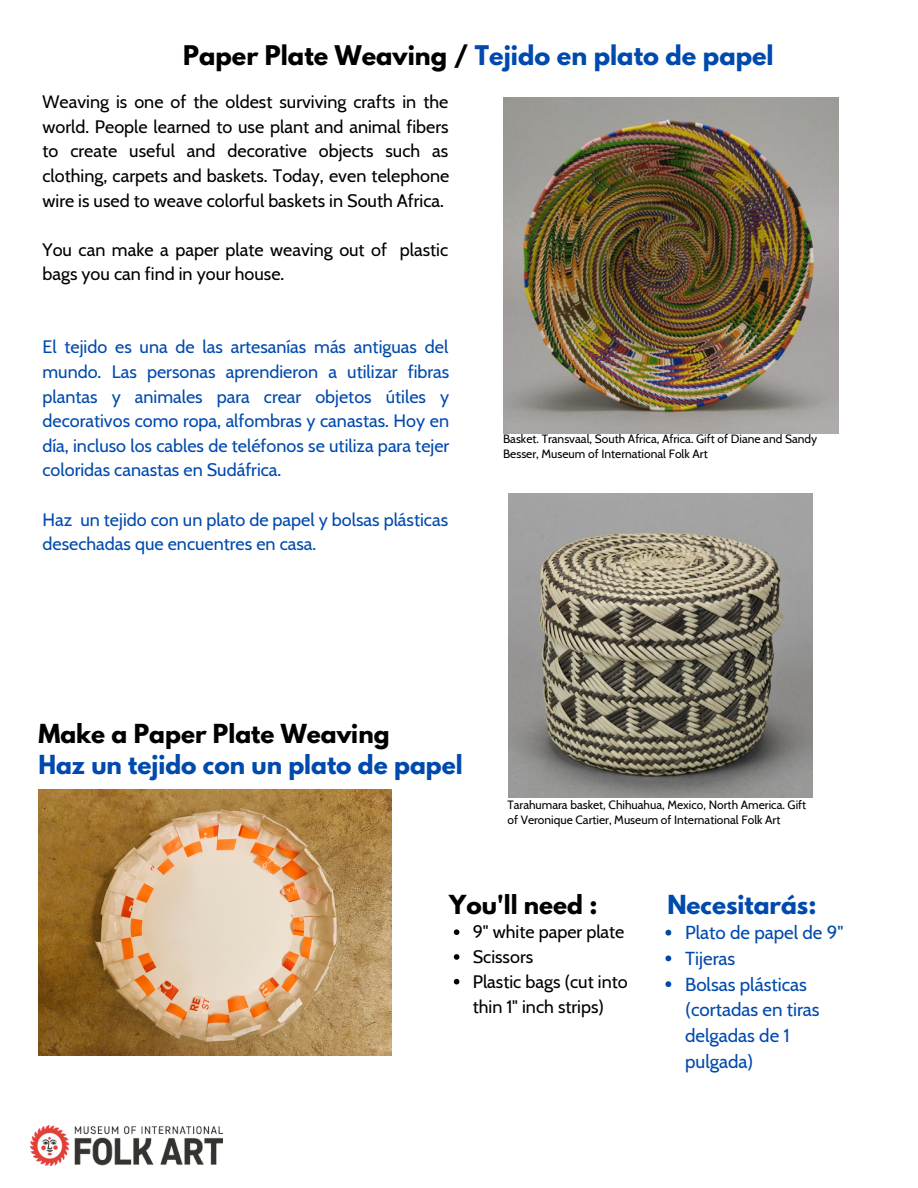
<style>
.page{position:relative;width:918px;height:1188px;background:#fff}
.page>*{position:absolute;margin:0;border:0;box-sizing:border-box;transform-origin:0 0}
.t1{font:700 24px "League Spartan";color:#004aad}
.t2{font:700 23.25px "League Spartan";color:#004aad}
.t3{font:700 23.25px "League Spartan";color:#000}
.t4{font:18.75px/25.8px "Cabin";color:#004aad}
.t5{font:18px/24.6px "Cabin";color:#000}
.t6{font:18px/24.6px "Cabin";color:#004aad;text-align:justify}
.t7{font:12px/15.8px "Cabin";color:#000}
.s1{color:#000}
</style>
<div class="page">
<img style="left:30px;top:1126px;width:193px;height:39px">
<img style="left:509px;top:494px;width:304px;height:303px">
<img style="left:503px;top:98px;width:335px;height:335px">
<svg style="left:454px;top:929px;width:5px;height:6px"></svg>
<svg style="left:454px;top:954px;width:5px;height:6px"></svg>
<svg style="left:454px;top:979px;width:5px;height:5px"></svg>
<svg style="left:665px;top:930px;width:6px;height:6px"></svg>
<svg style="left:665px;top:955px;width:6px;height:6px"></svg>
<svg style="left:665px;top:981px;width:6px;height:6px"></svg>
<img style="left:38px;top:790px;width:354px;height:265px">
<p class="t1" style="left:183px;top:43px;width:592px"><span class="s1">Paper Plate Weaving /</span> Tejido en plato de papel</p>
<p class="t5" style="left:42px;top:89px;width:408px;text-align:justify">Weaving is one of the oldest surviving crafts in the world. People learned to use plant and animal fibers to create useful and decorative objects such as clothing, carpets and baskets. Today, even telephone wire is used to weave colorful baskets in South Africa.</p>
<p class="t5" style="left:42px;top:237px;width:407px">You can make a paper plate weaving out of plastic bags you can find in your house.</p>
<p class="t6" style="left:42px;top:335px;width:408px">El tejido es una de las artesanías más antiguas del mundo. Las personas aprendieron a utilizar fibras plantas y animales para crear objetos útiles y decorativos como ropa, alfombras y canastas. Hoy en día, incluso los cables de teléfonos se utiliza para tejer coloridas canastas en Sudáfrica.</p>
<p class="t6" style="left:42px;top:507px;width:407px">Haz un tejido con un plato de papel y bolsas plásticas desechadas que encuentres en casa.</p>
<p class="t7" style="left:503px;top:430px;width:316px">Basket. Transvaal, South Africa, Africa. Gift of Diane and Sandy<br>Besser, Museum of International Folk Art</p>
<p class="t3" style="left:38px;top:722px;width:353px">Make a Paper Plate Weaving</p>
<p class="t2" style="left:38px;top:753px;width:426px">Haz un tejido con un plato de papel</p>
<p class="t7" style="left:507px;top:797px;width:300px">Tarahumara basket, Chihuahua, Mexico, North America. Gift of Veronique Cartier, Museum of International Folk Art</p>
<p class="t3" style="left:449px;top:893px;width:150px">You'll need :</p>
<p class="t2" style="left:667px;top:893px;width:151px">Necesitarás:</p>
<p class="t5" style="left:473px;top:920px;width:153px">9" white paper plate</p>
<p class="t5" style="left:473px;top:944px;width:62px">Scissors</p>
<p class="t5" style="left:473px;top:969px;width:156px">Plastic bags (cut into thin 1" inch strips)</p>
<p class="t4" style="left:685px;top:919px;width:160px">Plato de papel de 9"</p>
<p class="t4" style="left:685px;top:945px;width:52px">Tijeras</p>
<p class="t4" style="left:685px;top:971px;width:136px">Bolsas plásticas (cortadas en tiras delgadas de 1 pulgada)</p>
</div>
